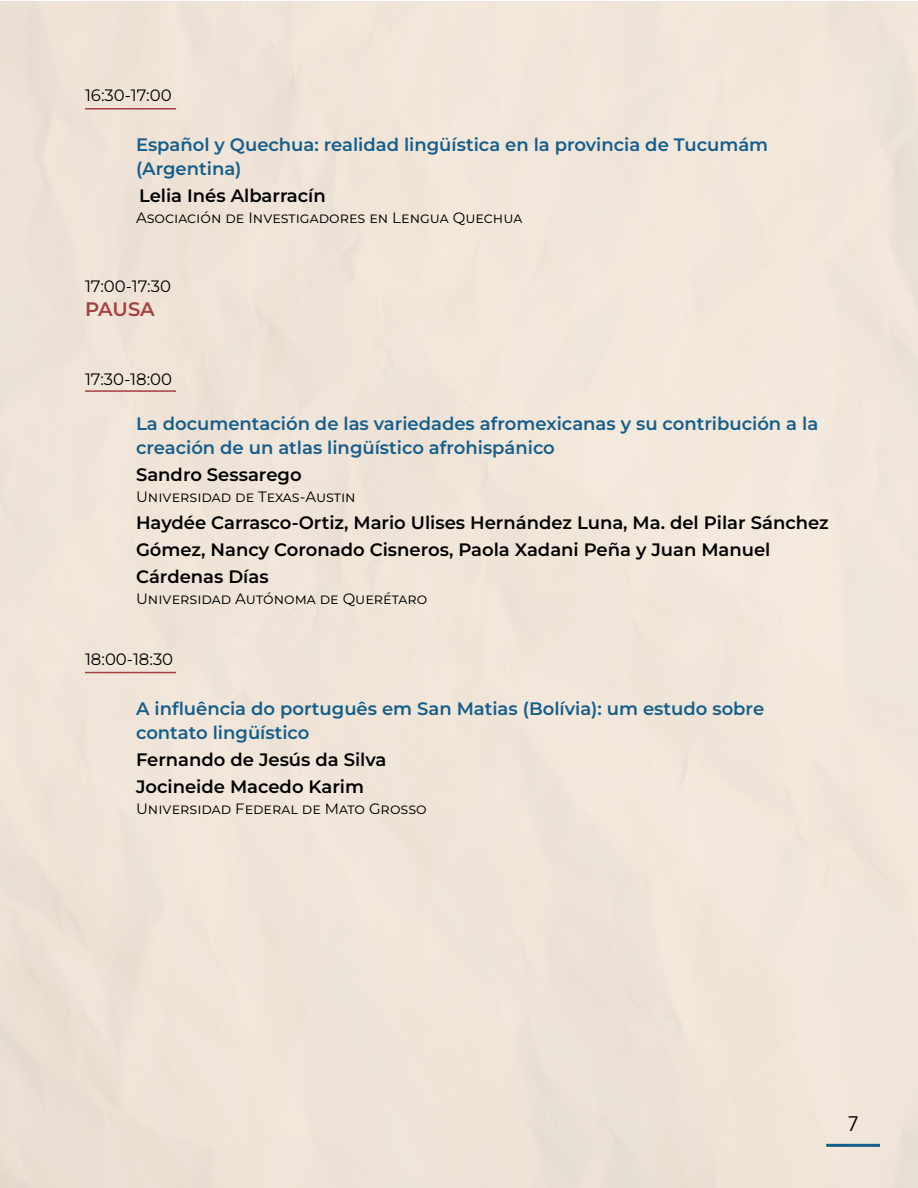
<style>
.page{position:relative;width:918px;height:1188px;background:#fff}
.page>*{position:absolute;margin:0;border:0;box-sizing:border-box;transform-origin:0 0}
.t1{font:21px "Avenir Next";color:#000}
.t2{font:600 19.5px "Montserrat";letter-spacing:-.01em;color:#a63f3f}
.t3{font:600 18px/24px "Montserrat";color:#145e8c}
.t4{font:600 18px/27px "Montserrat";color:#000}
.t5{font:16.5px "Montserrat";color:#000}
.t6{font:15px "Montserrat";color:#000}
</style>
<div class="page">
<hr style="left:826px;top:1144px;width:54px;height:3px;background:#145e8c">
<hr style="left:85px;top:108px;width:91px;height:2px;background:#a63f3f">
<hr style="left:85px;top:390px;width:91px;height:2px;background:#a63f3f">
<hr style="left:85px;top:672px;width:91px;height:1px;background:#a63f3f">
<p class="t5" style="left:85px;top:84px;width:88px">16:30-17:00</p>
<p class="t3" style="left:136px;top:132px;width:634px">Español y Quechua: realidad lingüística en la provincia de Tucumám (Argentina)</p>
<p class="t4" style="left:139px;top:181px;width:188px">Lelia Inés Albarracín</p>
<p class="t6" style="left:136px;top:207px;width:388px">Asociación de Investigadores en Lengua Quechua</p>
<p class="t5" style="left:85px;top:275px;width:87px">17:00-17:30</p>
<p class="t2" style="left:85px;top:296px;width:71px">PAUSA</p>
<p class="t5" style="left:85px;top:368px;width:89px">17:30-18:00</p>
<p class="t3" style="left:136px;top:411px;width:684px">La documentación de las variedades afromexicanas y su contribución a la creación de un atlas lingüístico afrohispánico</p>
<p class="t4" style="left:136px;top:460px;width:167px">Sandro Sessarego</p>
<p class="t6" style="left:136px;top:486px;width:221px">Universidad de Texas-Austin</p>
<p class="t4" style="left:136px;top:508px;width:694px">Haydée Carrasco-Ortiz, Mario Ulises Hernández Luna, Ma. del Pilar Sánchez<br>Gómez, Nancy Coronado Cisneros, Paola Xadani Peña y Juan Manuel<br>Cárdenas Días</p>
<p class="t6" style="left:136px;top:588px;width:293px">Universidad Autónoma de Querétaro</p>
<p class="t5" style="left:85px;top:648px;width:90px">18:00-18:30</p>
<p class="t3" style="left:136px;top:696px;width:630px">A influência do português em San Matias (Bolívia): um estudo sobre contato lingüístico</p>
<p class="t4" style="left:136px;top:745px;width:252px">Fernando de Jesús da Silva<br>Jocineide Macedo Karim</p>
<p class="t6" style="left:136px;top:798px;width:292px">Universidad Federal de Mato Grosso</p>
<p class="t1" style="left:847px;top:1106px;width:14px">7</p>
</div>
